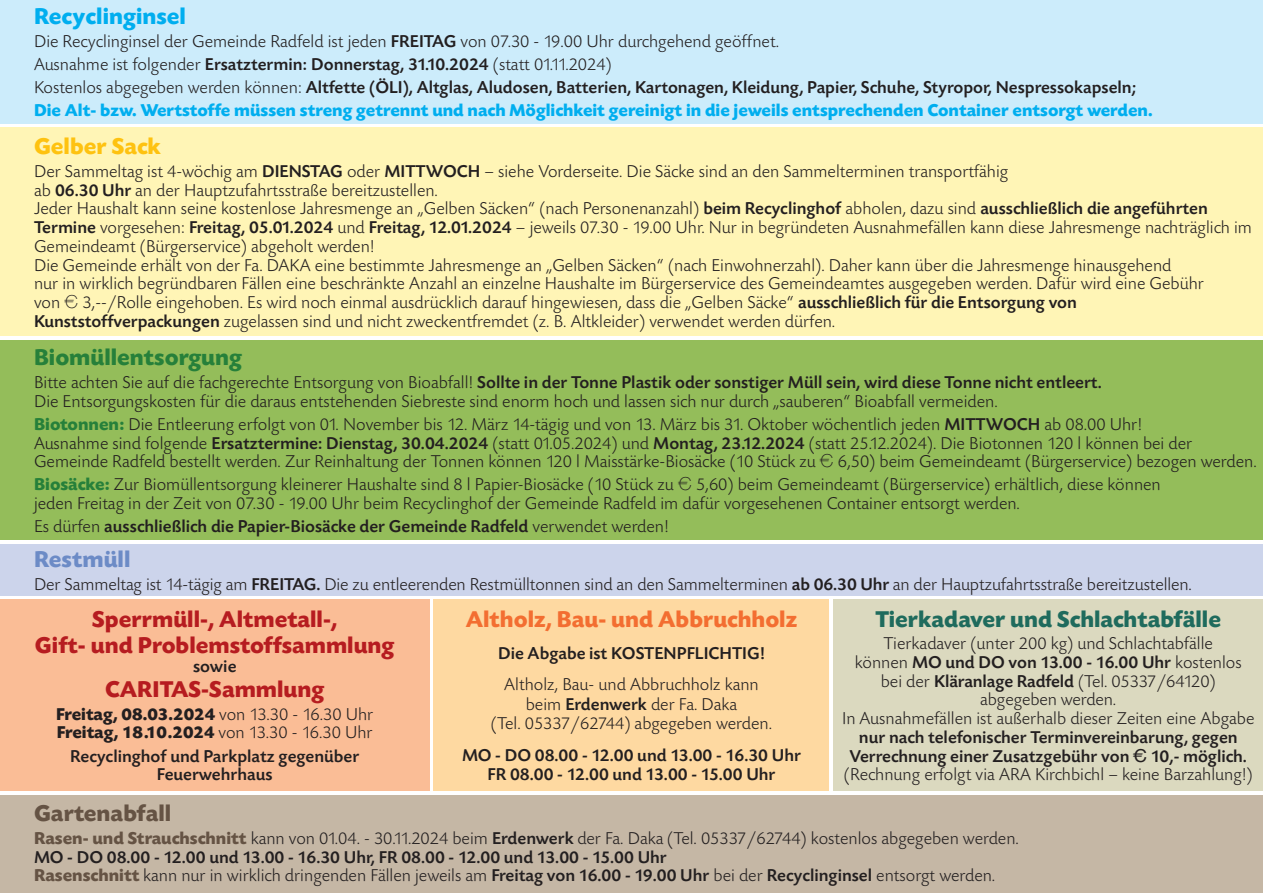
<style>
.page{position:relative;width:1263px;height:893px;background:#fff}
.page>*{position:absolute;margin:0;border:0;box-sizing:border-box;transform-origin:0 0}
.t1{font:700 24px/25.5px "Today SB";color:#b61c20;text-align:center}
.t2{font:700 24px "Today SB";color:#1f6b5d}
.t3{font:700 24px "Today SB";color:#f36e31}
.t4{font:700 24px "Today SB";color:#26803a}
.t5{font:700 24px "Today SB";color:#00aeef}
.t6{font:700 24px "Today SB";color:#655344}
.t7{font:700 24px "Today SB";color:#fec210}
.t8{font:700 24px "Today SB";color:#6c8bc6}
.t9{font:300 18px/18.8px "Today SB";color:#231f20}
.t10{font:500 18px/18.8px "Today SB";color:#231f20;text-align:center}
.t11{font:700 18px/18.8px "Today SB";color:#231f20}
.s1{font-weight:500}
.s2{font-weight:700;color:#00aeef}
.s3{font-weight:700;color:#26803a}
.s4{font-weight:300}
.s5{font-weight:700;color:#655344}
</style>
<div class="page">
<div style="left:0;top:0;width:1263px;height:123px;background:#ccecfb"></div>
<div style="left:0;top:128px;width:1263px;height:208px;background:#fff5b6"></div>
<div style="left:0;top:340px;width:1263px;height:200px;background:#94bd5a"></div>
<div style="left:0;top:544px;width:1263px;height:51px;background:#ccd4eb"></div>
<div style="left:0;top:795px;width:1263px;height:98px;background:#c5b7a5"></div>
<div style="left:0;top:600px;width:429px;height:191px;background:#fabd96"></div>
<div style="left:833px;top:600px;width:430px;height:191px;background:#dbd9bf"></div>
<div style="left:434px;top:600px;width:395px;height:191px;background:#fed9a1"></div>
<h1 class="t5" style="left:34px;top:4px;width:153px">Recyclinginsel</h1>
<p class="t9" style="left:34px;top:31px;width:1120px;line-height:23px">Die Recyclinginsel der Gemeinde Radfeld ist jeden <span class="s1">FREITAG</span> von 07.30 - 19.00 Uhr durchgehend geöffnet.<br>Ausnahme ist folgender <span class="s1">Ersatztermin: Donnerstag, 31.10.2024</span> (statt 01.11.2024)<br>Kostenlos abgegeben werden können: <span class="s1">Altfette (ÖLI), Altglas, Aludosen, Batterien, Kartonagen, Kleidung, Papier, Schuhe, Styropor, Nespressokapseln; </span><span class="s2">Die Alt- bzw. Wertstoffe müssen streng getrennt und nach Möglichkeit gereinigt in die jeweils entsprechenden Container entsorgt werden.</span></p>
<h1 class="t7" style="left:34px;top:133px;width:128px">Gelber Sack</h1>
<p class="t9" style="left:34px;top:162px;width:1219px">Der Sammeltag ist 4-wöchig am <span class="s1">DIENSTAG</span> oder <span class="s1">MITTWOCH</span> – siehe Vorderseite. Die Säcke sind an den Sammelterminen transportfähig<br>ab <span class="s1">06.30 Uhr</span> an der Hauptzufahrtsstraße bereitzustellen.<br>Jeder Haushalt kann seine kostenlose Jahresmenge an „Gelben Säcken“ (nach Personenanzahl) <span class="s1">beim Recyclinghof</span> abholen, dazu sind <span class="s1">ausschließlich die angeführten Termine</span> vorgesehen: <span class="s1">Freitag, 05.01.2024</span> und <span class="s1">Freitag, 12.01.2024</span> – jeweils 07.30 - 19.00 Uhr. Nur in begründeten Ausnahmefällen kann diese Jahresmenge nachträglich im Gemeindeamt (Bürgerservice) abgeholt werden!<br>Die Gemeinde erhält von der Fa. DAKA eine bestimmte Jahresmenge an „Gelben Säcken“ (nach Einwohnerzahl). Daher kann über die Jahresmenge hinausgehend<br>nur in wirklich begründbaren Fällen eine beschränkte Anzahl an einzelne Haushalte im Bürgerservice des Gemeindeamtes ausgegeben werden. Dafür wird eine Gebühr<br>von € 3,--/Rolle eingehoben. Es wird noch einmal ausdrücklich darauf hingewiesen, dass die „Gelben Säcke“ <span class="s1">ausschließlich für die Entsorgung von Kunststoffverpackungen</span> zugelassen sind und nicht zweckentfremdet (z. B. Altkleider) verwendet werden dürfen.</p>
<h1 class="t4" style="left:34px;top:344px;width:210px">Biomüllentsorgung</h1>
<p class="t9" style="left:34px;top:374px;width:1069px">Bitte achten Sie auf die fachgerechte Entsorgung von Bioabfall! <span class="s1">Sollte in der Tonne Plastik oder sonstiger Müll sein, wird diese Tonne nicht entleert.<br></span>Die Entsorgungskosten für die daraus entstehenden Siebreste sind enorm hoch und lassen sich nur durch „sauberen“ Bioabfall vermeiden.</p>
<p class="t9" style="left:34px;top:416px;width:1224px"><span class="s3">Biotonnen:</span> Die Entleerung erfolgt von 01. November bis 12. März 14-tägig und von 13. März bis 31. Oktober wöchentlich jeden <span class="s1">MITTWOCH</span> ab 08.00 Uhr!<br>Ausnahme sind folgende <span class="s1">Ersatztermine: Dienstag, 30.04.2024</span> (statt 01.05.2024) und <span class="s1">Montag, 23.12.2024</span> (statt 25.12.2024). Die Biotonnen 120 l können bei der<br>Gemeinde Radfeld bestellt werden. Zur Reinhaltung der Tonnen können 120 l Maisstärke-Biosäcke (10 Stück zu € 6,50) beim Gemeindeamt (Bürgerservice) bezogen werden.</p>
<p class="t9" style="left:34px;top:476px;width:1128px"><span class="s3">Biosäcke:</span> Zur Biomüllentsorgung kleinerer Haushalte sind 8 l Papier-Biosäcke (10 Stück zu € 5,60) beim Gemeindeamt (Bürgerservice) erhältlich, diese können jeden Freitag in der Zeit von 07.30 - 19.00 Uhr beim Recyclinghof der Gemeinde Radfeld im dafür vorgesehenen Container entsorgt werden.</p>
<p class="t10" style="left:34px;top:518px;width:636px"><span class="s4">Es dürfen</span> ausschließlich die Papier-Biosäcke der Gemeinde Radfeld <span class="s4">verwendet werden!</span></p>
<h1 class="t8" style="left:34px;top:546px;width:98px">Restmüll</h1>
<p class="t9" style="left:34px;top:575px;width:1159px">Der Sammeltag ist 14-tägig am <span class="s1">FREITAG.</span> Die zu entleerenden Restmülltonnen sind an den Sammelterminen <span class="s1">ab 06.30 Uhr</span> an der Hauptzufahrtsstraße bereitzustellen.</p>
<h1 class="t1" style="left:35px;top:607px;width:361px">Sperrmüll-, Altmetall-,<br>Gift- und Problemstoffsammlung</h1>
<p class="t10" style="left:193px;top:657px;width:45px">sowie</p>
<h1 class="t1" style="left:105px;top:677px;width:221px">CARITAS-Sammlung</h1>
<p class="t11" style="left:56px;top:705px;width:319px">Freitag, 08.03.2024 <span class="s4">von 13.30 - 16.30 Uhr<br></span>Freitag, 18.10.2024 <span class="s4">von 13.30 - 16.30 Uhr</span></p>
<p class="t10" style="left:70px;top:747px;width:291px">Recyclinghof und Parkplatz gegenüber<br>Feuerwehrhaus</p>
<h1 class="t3" style="left:466px;top:607px;width:333px">Altholz, Bau- und Abbruchholz</h1>
<p class="t10" style="left:498px;top:644px;width:268px">Die Abgabe ist KOSTENPFLICHTIG!</p>
<p class="t9" style="left:491px;top:676px;width:283px;line-height:19.5px;text-align:center">Altholz, Bau- und Abbruchholz kann beim <span class="s1">Erdenwerk</span> der Fa. Daka<br>(Tel. 05337/62744) abgegeben werden.</p>
<p class="t10" style="left:462px;top:746px;width:340px;line-height:19.5px">MO - DO 08.00 - 12.00 und 13.00 - 16.30 Uhr<br>FR 08.00 - 12.00 und 13.00 - 15.00 Uhr</p>
<h1 class="t2" style="left:875px;top:607px;width:347px">Tierkadaver und Schlachtabfälle</h1>
<p class="t9" style="left:842px;top:635px;width:414px;text-align:center">Tierkadaver (unter 200 kg) und Schlachtabfälle<br>können <span class="s1">MO und DO von 13.00 - 16.00 Uhr</span> kostenlos bei der <span class="s1">Kläranlage Radfeld</span> (Tel. 05337/64120) abgegeben werden.<br>In Ausnahmefällen ist außerhalb dieser Zeiten eine Abgabe</p>
<p class="t10" style="left:849px;top:728px;width:399px">nur nach telefonischer Terminvereinbarung, gegen<br>Verrechnung einer Zusatzgebühr von € 10,- möglich.</p>
<p class="t9" style="left:844px;top:766px;width:410px">(Rechnung erfolgt via ARA Kirchbichl – keine Barzahlung!)</p>
<h1 class="t6" style="left:34px;top:800px;width:139px">Gartenabfall</h1>
<p class="t9" style="left:34px;top:829px;width:986px"><span class="s5">Rasen- und Strauchschnitt</span> kann von 01.04. - 30.11.2024 beim <span class="s1">Erdenwerk</span> der Fa. Daka (Tel. 05337/62744) kostenlos abgegeben werden.<br><span class="s1">MO - DO 08.00 - 12.00 und 13.00 - 16.30 Uhr, FR 08.00 - 12.00 und 13.00 - 15.00 Uhr<br></span><span class="s5">Rasenschnitt</span> kann nur in wirklich dringenden Fällen jeweils am <span class="s1">Freitag von 16.00 - 19.00 Uhr</span> bei der <span class="s1">Recyclinginsel</span> entsorgt werden.</p>
</div>
